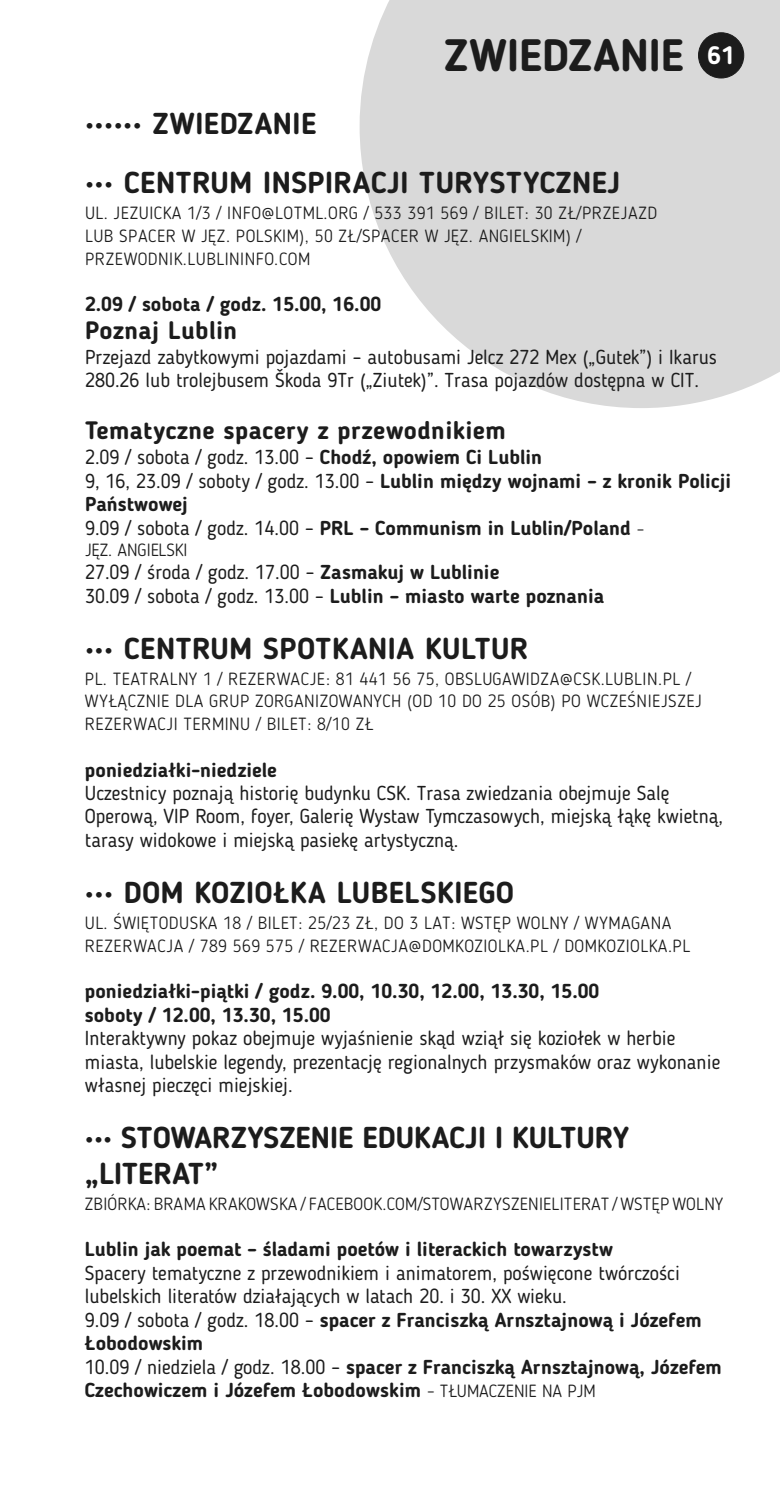
<style>
.page{position:relative;width:780px;height:1489px;background:#fff}
.page>*{position:absolute;margin:0;border:0;box-sizing:border-box;transform-origin:0 0}
.t1{font:700 45px "Blogger Sans";color:#1c1c1c}
.t2{font:700 30px/35.2px "Blogger Sans";letter-spacing:.015em;color:#1c1c1c}
.t3{font:700 25px "Blogger Sans";letter-spacing:.015em;color:#1c1c1c}
.t4{font:20px/23.5px "Blogger Sans";color:#1c1c1c}
.t5{font:700 20px/23.5px "Blogger Sans";color:#1c1c1c}
.t6{font:300 17.5px/22.5px "Blogger Sans";letter-spacing:.03em;color:#1c1c1c}
.t7{font:300 17.5px "Blogger Sans";color:#1c1c1c}
.s1{font-size:25px;color:#fff}
.s2{font-weight:400}
.s3{font-weight:300;font-size:17.5px}
.s4{font-weight:700}
</style>
<div class="page">
<svg style="left:359px;top:0;width:421px;height:408px;background:#ddd"></svg>
<div style="left:698px;top:32px;width:46px;height:46px;background:#1c1c1c;border:1px solid #1c1c1c;border-radius:50%"></div>
<h1 class="t1" style="left:444px;top:37px;width:292px">ZWIEDZANIE <span class="s1">61</span></h1>
<h2 class="t2" style="left:85px;top:109px;width:233px">•••••• ZWIEDZANIE</h2>
<h2 class="t2" style="left:85px;top:168px;width:536px">••• CENTRUM INSPIRACJI TURYSTYCZNEJ</h2>
<p class="t6" style="left:85px;top:203px;width:573px">UL. JEZUICKA 1/3 / INFO@LOTML.ORG / 533 391 569 / BILET: 30 ZŁ/PRZEJAZD<br>LUB SPACER W JĘZ. POLSKIM), 50 ZŁ/SPACER W JĘZ. ANGIELSKIM) /<br>PRZEWODNIK.LUBLININFO.COM</p>
<p class="t5" style="left:85px;top:294px;width:298px">2.09 / sobota / godz. 15.00, 16.00</p>
<p class="t3" style="left:85px;top:320px;width:154px">Poznaj Lublin</p>
<p class="t4" style="left:85px;top:347px;width:633px">Przejazd zabytkowymi pojazdami – autobusami Jelcz 272 Mex („Gutek”) i Ikarus<br>280.26 lub trolejbusem Škoda 9Tr („Ziutek)”. Trasa pojazdów dostępna w CIT.</p>
<p class="t3" style="left:85px;top:420px;width:422px">Tematyczne spacery z przewodnikiem</p>
<p class="t5" style="left:85px;top:447px;width:647px"><span class="s2">2.09 / sobota / godz. 13.00 –</span> Chodź, opowiem Ci Lublin<br><span class="s2">9, 16, 23.09 / soboty / godz. 13.00 –</span> Lublin między wojnami – z kronik Policji Państwowej<br><span class="s2">9.09 / sobota / godz. 14.00 –</span> PRL – Communism in Lublin/Poland <span class="s3">–</span></p>
<p class="t7" style="left:85px;top:542px;width:104px">JĘZ. ANGIELSKI</p>
<p class="t4" style="left:85px;top:562px;width:520px">27.09 / środa / godz. 17.00 – <span class="s4">Zasmakuj w Lublinie<br></span>30.09 / sobota / godz. 13.00 – <span class="s4">Lublin – miasto warte poznania</span></p>
<h2 class="t2" style="left:85px;top:633px;width:445px">••• CENTRUM SPOTKANIA KULTUR</h2>
<p class="t6" style="left:85px;top:669px;width:618px">PL. TEATRALNY 1 / REZERWACJE: 81 441 56 75, OBSLUGAWIDZA@CSK.LUBLIN.PL /<br>WYŁĄCZNIE DLA GRUP ZORGANIZOWANYCH (OD 10 DO 25 OSÓB) PO WCZEŚNIEJSZEJ<br>REZERWACJI TERMINU / BILET: 8/10 ZŁ</p>
<p class="t5" style="left:85px;top:759px;width:193px">poniedziałki-niedziele</p>
<p class="t4" style="left:85px;top:783px;width:639px">Uczestnicy poznają historię budynku CSK. Trasa zwiedzania obejmuje Salę<br>Operową, VIP Room, foyer, Galerię Wystaw Tymczasowych, miejską łąkę kwietną, tarasy widokowe i miejską pasiekę artystyczną.</p>
<h2 class="t2" style="left:85px;top:877px;width:431px">••• DOM KOZIOŁKA LUBELSKIEGO</h2>
<p class="t6" style="left:85px;top:913px;width:606px">UL. ŚWIĘTODUSKA 18 / BILET: 25/23 ZŁ, DO 3 LAT: WSTĘP WOLNY / WYMAGANA<br>REZERWACJA / 789 569 575 / REZERWACJA@DOMKOZIOLKA.PL / DOMKOZIOLKA.PL</p>
<p class="t5" style="left:85px;top:981px;width:516px">poniedziałki-piątki / godz. 9.00, 10.30, 12.00, 13.30, 15.00 soboty / 12.00, 13.30, 15.00</p>
<p class="t4" style="left:85px;top:1028px;width:637px">Interaktywny pokaz obejmuje wyjaśnienie skąd wziął się koziołek w herbie miasta, lubelskie legendy, prezentację regionalnych przysmaków oraz wykonanie własnej pieczęci miejskiej.</p>
<h2 class="t2" style="left:85px;top:1122px;width:545px">••• STOWARZYSZENIE EDUKACJI I KULTURY „LITERAT”</h2>
<p class="t6" style="left:85px;top:1193px;width:639px">ZBIÓRKA: BRAMA KRAKOWSKA / FACEBOOK.COM/STOWARZYSZENIELITERAT / WSTĘP WOLNY</p>
<p class="t5" style="left:85px;top:1239px;width:529px">Lublin jak poemat – śladami poetów i literackich towarzystw</p>
<p class="t4" style="left:85px;top:1262px;width:638px">Spacery tematyczne z przewodnikiem i animatorem, poświęcone twórczości lubelskich literatów działających w latach 20. i 30. XX wieku.<br>9.09 / sobota / godz. 18.00 – <span class="s4">spacer z Franciszką Arnsztajnową i Józefem Łobodowskim<br></span>10.09 / niedziela / godz. 18.00 – <span class="s4">spacer z Franciszką Arnsztajnową, Józefem Czechowiczem i Józefem Łobodowskim</span> <span class="s3">– TŁUMACZENIE NA PJM</span></p>
</div>
